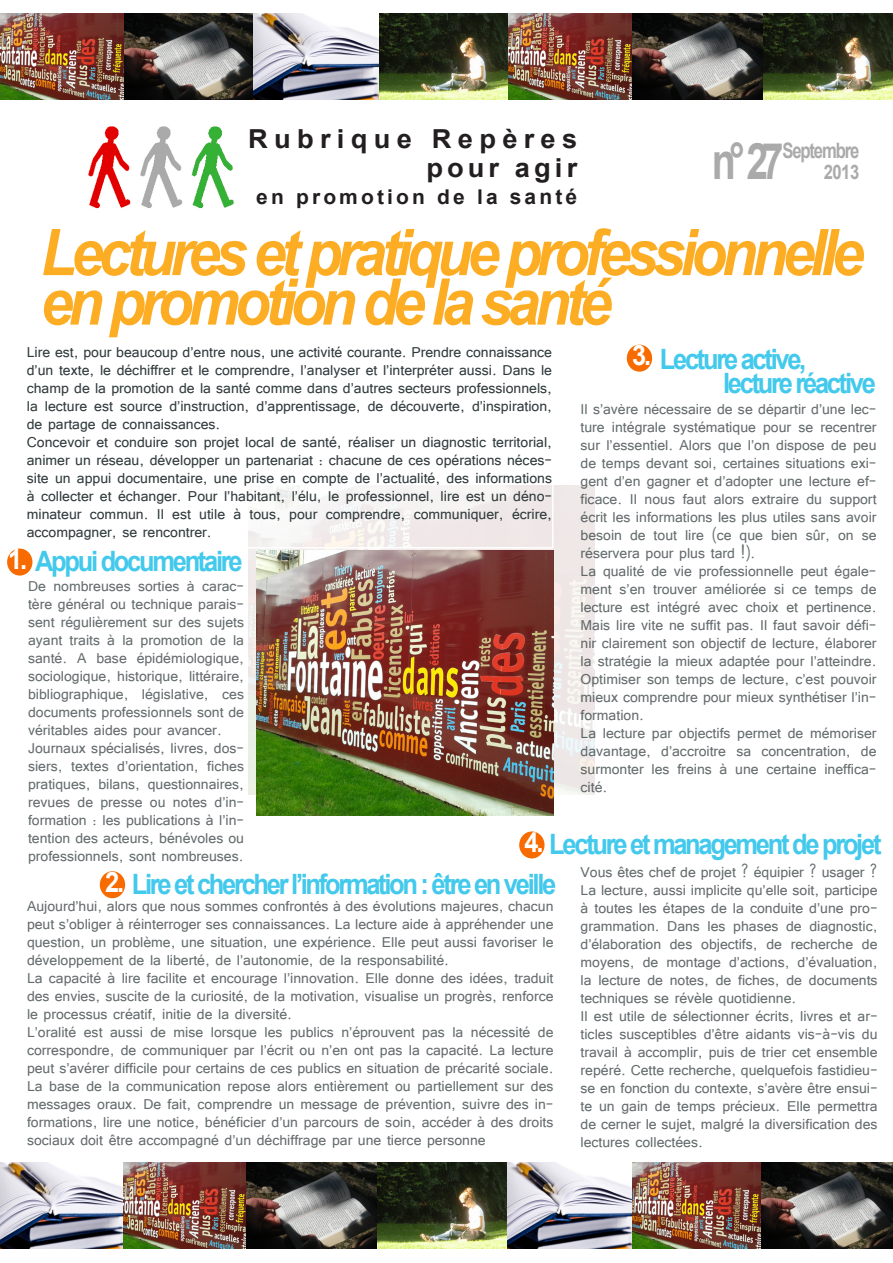
<style>
.page{position:relative;width:893px;height:1263px;background:#fff}
.page>*{position:absolute;margin:0;border:0;box-sizing:border-box;transform-origin:0 0}
.t1{font:italic 700 64.35px/49.5px "Arial";letter-spacing:-.09em;color:#fdac1f;scale:.91 1}
.t2{font:700 50.25px "Arial";color:#aaa;scale:.78 1}
.t3{font:700 28.05px "Arial";letter-spacing:-.09em;color:#43c9ec;scale:.91 1}
.t4{font:700 28.05px "Arial";color:#fff;scale:.91 1}
.t5{font:700 26.25px "Arial";letter-spacing:.23em;color:#231f20;scale:1.04 1}
.t6{font:700 26.25px "Arial";letter-spacing:.15em;color:#231f20;scale:1.04 1}
.t7{font:700 21.3px "Arial";letter-spacing:-.07em;color:#aaa;scale:.78 1}
.t8{font:700 20.4px "Arial";letter-spacing:.15em;color:#231f20}
.t9{font:700 19.95px "Arial";color:#aaa;scale:.83 1}
.t10{font:18px/18px "Tunga";color:#303a3c}
.s1{font-size:21px}
.s2{color:#fff}
</style>
<div class="page">
<img style="left:249px;top:486px;width:345px;height:308px">
<div style="left:25px;top:341px;width:529px;height:208px;border:2px solid #fff"></div>
<img style="left:88px;top:126px;width:146px;height:83px">
<img style="left:0;top:14px;width:254px;height:85px">
<img style="left:254px;top:14px;width:639px;height:85px">
<div style="left:7px;top:549px;width:25px;height:27px;background:#f76b00;border-radius:50%"></div>
<div style="left:100px;top:871px;width:25px;height:27px;background:#f76b00;border-radius:50%"></div>
<img style="left:0;top:1163px;width:893px;height:85px">
<img style="left:256px;top:550px;width:298px;height:265px">
<div style="left:627px;top:345px;width:25px;height:27px;background:#f76b00;border-radius:50%"></div>
<div style="left:519px;top:831px;width:25px;height:27px;background:#f76b00;border-radius:50%"></div>
<p class="t5" style="left:248px;top:121px;width:318px">Rubrique Repères</p>
<p class="t6" style="left:426px;top:150px;width:147px">pour agir</p>
<p class="t8" style="left:256px;top:183px;width:322px">en promotion de la <span class="s1">santé</span></p>
<p class="t2" style="left:712px;top:128px;width:94px">n°27</p>
<p class="t7" style="left:782px;top:137px;width:100px">Septembre</p>
<p class="t9" style="left:824px;top:159px;width:44px">2013</p>
<h1 class="t1" style="left:40px;top:230px;width:906px">Lectures et pratique professionnelle en promotion de la santé</h1>
<p class="t4" style="left:632px;top:337px;width:22px">3.</p>
<p class="t10" style="left:27px;top:342px;width:527px;text-align:justify">Lire est, pour beaucoup d’entre nous, une activité courante. Prendre connaissance d’un texte, le déchiffrer et le comprendre, l’analyser et l’interpréter aussi. Dans le champ de la promotion de la santé comme dans d’autres secteurs professionnels, la lecture est source d’instruction, d’apprentissage, de découverte, d’inspiration, de partage de connaissances.</p>
<p class="t10" style="left:27px;top:432px;width:527px;text-align:justify">Concevoir et conduire son projet local de santé, réaliser un diagnostic territorial, animer un réseau, développer un partenariat : chacune de ces opérations néces&shy;site un appui documentaire, une prise en compte de l’actualité, des informations à collecter et échanger. Pour l’habitant, l’élu, le professionnel, lire est un déno&shy;minateur commun. Il est utile à tous, pour comprendre, communiquer, écrire, accompagner, se rencontrer.</p>
<p class="t3" style="left:660px;top:341px;width:162px">Lecture active,</p>
<p class="t3" style="left:723px;top:365px;width:169px">lecture réactive</p>
<p class="t10" style="left:580px;top:399px;width:298px">Il s’avère nécessaire de se départir d’une lec&shy;ture intégrale systématique pour se recentrer sur l’essentiel. Alors que l’on dispose de peu de temps devant soi, certaines situations exi&shy;gent d’en gagner et d’adopter une lecture ef&shy;ficace. Il nous faut alors extraire du support écrit les informations les plus utiles sans avoir besoin de tout lire (ce que bien sûr, on se réservera pour plus tard !).<br>La qualité de vie professionnelle peut égale&shy;ment s’en trouver améliorée si ce temps de lecture est intégré avec choix et pertinence.<br>Mais lire vite ne suffit pas. Il faut savoir défi&shy;nir clairement son objectif de lecture, élaborer la stratégie la mieux adaptée pour l’atteindre.<br>Optimiser son temps de lecture, c’est pouvoir mieux comprendre pour mieux synthétiser l’in&shy;formation.<br>La lecture par objectifs permet de mémoriser davantage, d’accroitre sa concentration, de surmonter les freins à une certaine ineffica&shy;cité.</p>
<p class="t3" style="left:8px;top:543px;width:259px"><span class="s2">1.</span> Appui documentaire</p>
<p class="t10" style="left:28px;top:576px;width:218px">De nombreuses sorties à carac&shy;tère général ou technique parais&shy;sent régulièrement sur des sujets ayant traits à la promotion de la santé. A base épidémiologique, sociologique, historique, littéraire, bibliographique, législative, ces documents professionnels sont de véritables aides pour avancer.<br>Journaux spécialisés, livres, dos&shy;siers, textes d’orientation, fiches pratiques, bilans, questionnaires, revues de presse ou notes d’in&shy;formation : les publications à l’in&shy;tention des acteurs, bénévoles ou professionnels, sont nombreuses.</p>
<p class="t4" style="left:524px;top:824px;width:22px">4.</p>
<p class="t3" style="left:549px;top:826px;width:367px">Lecture et management de projet</p>
<p class="t10" style="left:580px;top:862px;width:299px">Vous êtes chef de projet ? équipier ? usager ?<br>La lecture, aussi implicite qu’elle soit, participe à toutes les étapes de la conduite d’une pro&shy;grammation. Dans les phases de diagnostic, d’élaboration des objectifs, de recherche de moyens, de montage d’actions, d’évaluation, la lecture de notes, de fiches, de documents techniques se révèle quotidienne.<br>Il est utile de sélectionner écrits, livres et ar&shy;ticles susceptibles d’être aidants vis-à-vis du travail à accomplir, puis de trier cet ensemble repéré. Cette recherche, quelquefois fastidieu&shy;se en fonction du contexte, s’avère être ensui&shy;te un gain de temps précieux. Elle permettra de cerner le sujet, malgré la diversification des lectures collectées.</p>
<p class="t3" style="left:105px;top:866px;width:497px"><span class="s2">2.</span> Lire et chercher l’information : être en veille</p>
<p class="t10" style="left:27px;top:896px;width:528px">Aujourd’hui, alors que nous sommes confrontés à des évolutions majeures, chacun peut s’obliger à réinterroger ses connaissances. La lecture aide à appréhender une question, un problème, une situation, une expérience. Elle peut aussi favoriser le développement de la liberté, de l’autonomie, de la responsabilité.<br>La capacité à lire facilite et encourage l’innovation. Elle donne des idées, traduit des envies, suscite de la curiosité, de la motivation, visualise un progrès, renforce le processus créatif, initie de la diversité.<br>L’oralité est aussi de mise lorsque les publics n’éprouvent pas la nécessité de correspondre, de communiquer par l’écrit ou n’en ont pas la capacité. La lecture peut s’avérer difficile pour certains de ces publics en situation de précarité sociale.<br>La base de la communication repose alors entièrement ou partiellement sur des messages oraux. De fait, comprendre un message de prévention, suivre des in&shy;formations, lire une notice, bénéficier d’un parcours de soin, accéder à des droits sociaux doit être accompagné d’un déchiffrage par une tierce personne</p>
</div>
